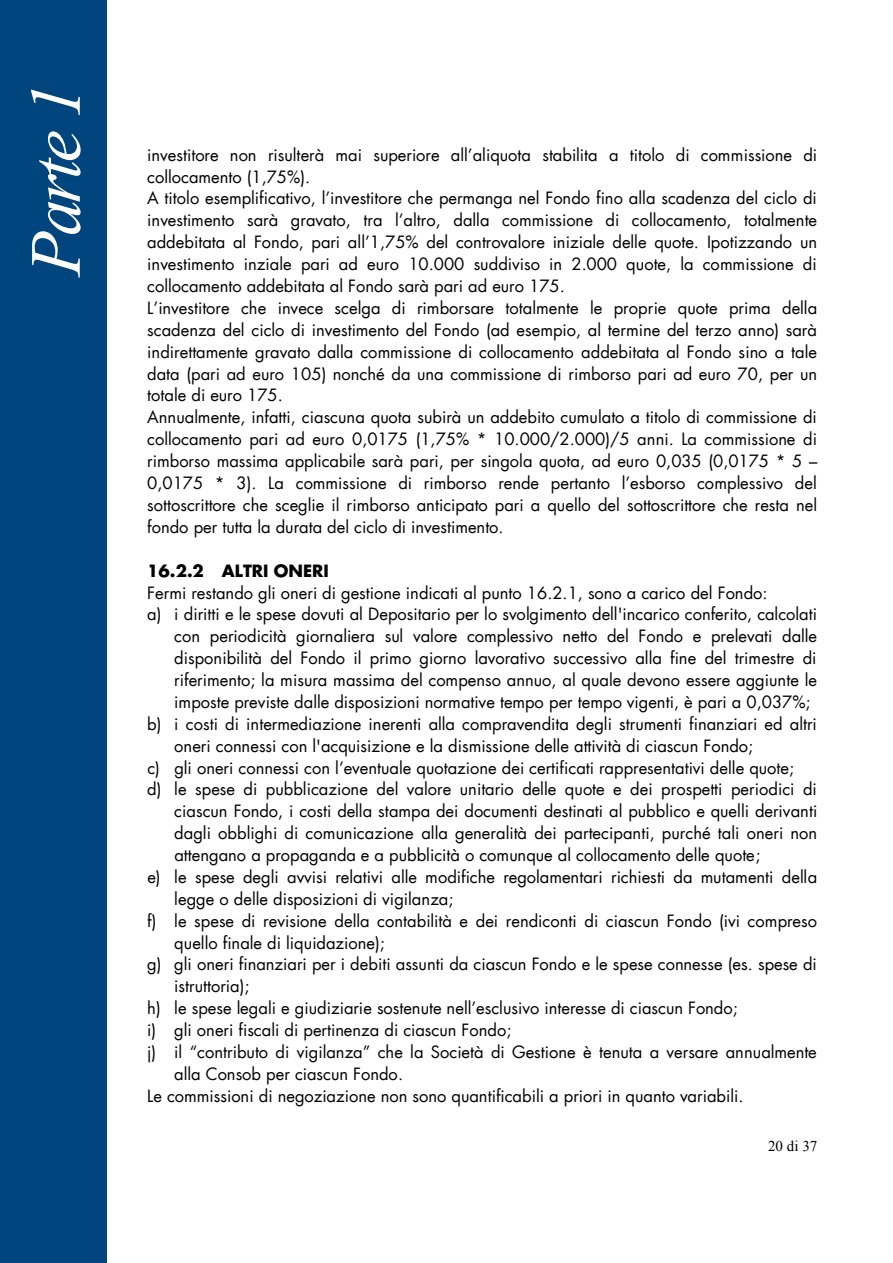
<style>
.page{position:relative;width:893px;height:1263px;background:#fff}
.page>*{position:absolute;margin:0;border:0;box-sizing:border-box;transform-origin:0 0}
.t1{font:italic 72px "Times New Roman";color:#fff}
.t2{font:16.5px/21.9px "Futura LT";color:#000}
.t3{font:700 16.5px "Futura LT";color:#000}
.t4{font:15px "Times New Roman";color:#000}
</style>
<div class="page">
<div style="left:0;top:0;width:106px;height:1263px;background:#00457d"></div>
<h1 class="t1" style="left:6px;top:276px;width:194px;rotate:-90deg">Parte 1</h1>
<p class="t2" style="left:147px;top:144px;width:672px">investitore non risulterà mai superiore all’aliquota stabilita a titolo di commissione di collocamento (1,75%).<br>A titolo esemplificativo, l’investitore che permanga nel Fondo fino alla scadenza del ciclo di investimento sarà gravato, tra l’altro, dalla commissione di collocamento, totalmente addebitata al Fondo, pari all’1,75% del controvalore iniziale delle quote. Ipotizzando un investimento inziale pari ad euro 10.000 suddiviso in 2.000 quote, la commissione di collocamento addebitata al Fondo sarà pari ad euro 175.<br>L’investitore che invece scelga di rimborsare totalmente le proprie quote prima della scadenza del ciclo di investimento del Fondo (ad esempio, al termine del terzo anno) sarà indirettamente gravato dalla commissione di collocamento addebitata al Fondo sino a tale data (pari ad euro 105) nonché da una commissione di rimborso pari ad euro 70, per un totale di euro 175.<br>Annualmente, infatti, ciascuna quota subirà un addebito cumulato a titolo di commissione di collocamento pari ad euro 0,0175 (1,75% * 10.000/2.000)/5 anni. La commissione di rimborso massima applicabile sarà pari, per singola quota, ad euro 0,035 (0,0175 * 5 – 0,0175 * 3). La commissione di rimborso rende pertanto l’esborso complessivo del sottoscrittore che sceglie il rimborso anticipato pari a quello del sottoscrittore che resta nel fondo per tutta la durata del ciclo di investimento.</p>
<p class="t3" style="left:147px;top:560px;width:183px">16.2.2 ALTRI ONERI</p>
<p class="t2" style="left:147px;top:582px;width:622px">Fermi restando gli oneri di gestione indicati al punto 16.2.1, sono a carico del Fondo:</p>
<p class="t2" style="left:147px;top:604px;width:671px">a) i diritti e le spese dovuti al Depositario per lo svolgimento dell'incarico conferito, calcolati</p>
<p class="t2" style="left:174px;top:625px;width:644px">con periodicità giornaliera sul valore complessivo netto del Fondo e prelevati dalle</p>
<p class="t2" style="left:174px;top:647px;width:644px">disponibilità del Fondo il primo giorno lavorativo successivo alla fine del trimestre di</p>
<p class="t2" style="left:174px;top:669px;width:644px">riferimento; la misura massima del compenso annuo, al quale devono essere aggiunte le</p>
<p class="t2" style="left:174px;top:691px;width:638px">imposte previste dalle disposizioni normative tempo per tempo vigenti, è pari a 0,037%;</p>
<p class="t2" style="left:147px;top:713px;width:671px">b) i costi di intermediazione inerenti alla compravendita degli strumenti finanziari ed altri</p>
<p class="t2" style="left:174px;top:735px;width:580px">oneri connessi con l'acquisizione e la dismissione delle attività di ciascun Fondo;</p>
<p class="t2" style="left:147px;top:757px;width:648px">c) gli oneri connessi con l’eventuale quotazione dei certificati rappresentativi delle quote;</p>
<p class="t2" style="left:147px;top:779px;width:671px">d) le spese di pubblicazione del valore unitario delle quote e dei prospetti periodici di</p>
<p class="t2" style="left:174px;top:800px;width:645px">ciascun Fondo, i costi della stampa dei documenti destinati al pubblico e quelli derivanti</p>
<p class="t2" style="left:174px;top:822px;width:644px">dagli obblighi di comunicazione alla generalità dei partecipanti, purché tali oneri non</p>
<p class="t2" style="left:174px;top:844px;width:588px">attengano a propaganda e a pubblicità o comunque al collocamento delle quote;</p>
<p class="t2" style="left:147px;top:866px;width:671px">e) le spese degli avvisi relativi alle modifiche regolamentari richiesti da mutamenti della</p>
<p class="t2" style="left:174px;top:888px;width:281px">legge o delle disposizioni di vigilanza;</p>
<p class="t2" style="left:147px;top:910px;width:671px">f) le spese di revisione della contabilità e dei rendiconti di ciascun Fondo (ivi compreso</p>
<p class="t2" style="left:174px;top:932px;width:212px">quello finale di liquidazione);</p>
<p class="t2" style="left:147px;top:954px;width:671px">g) gli oneri finanziari per i debiti assunti da ciascun Fondo e le spese connesse (es. spese di</p>
<p class="t2" style="left:174px;top:975px;width:77px">istruttoria);</p>
<p class="t2" style="left:147px;top:997px;width:592px">h) le spese legali e giudiziarie sostenute nell’esclusivo interesse di ciascun Fondo;</p>
<p class="t2" style="left:147px;top:1019px;width:366px">i) gli oneri fiscali di pertinenza di ciascun Fondo;</p>
<p class="t2" style="left:147px;top:1041px;width:671px">j) il “contributo di vigilanza” che la Società di Gestione è tenuta a versare annualmente</p>
<p class="t2" style="left:174px;top:1063px;width:230px">alla Consob per ciascun Fondo.</p>
<p class="t2" style="left:147px;top:1085px;width:598px">Le commissioni di negoziazione non sono quantificabili a priori in quanto variabili.</p>
<p class="t4" style="left:768px;top:1136px;width:51px">20 di 37</p>
</div>
